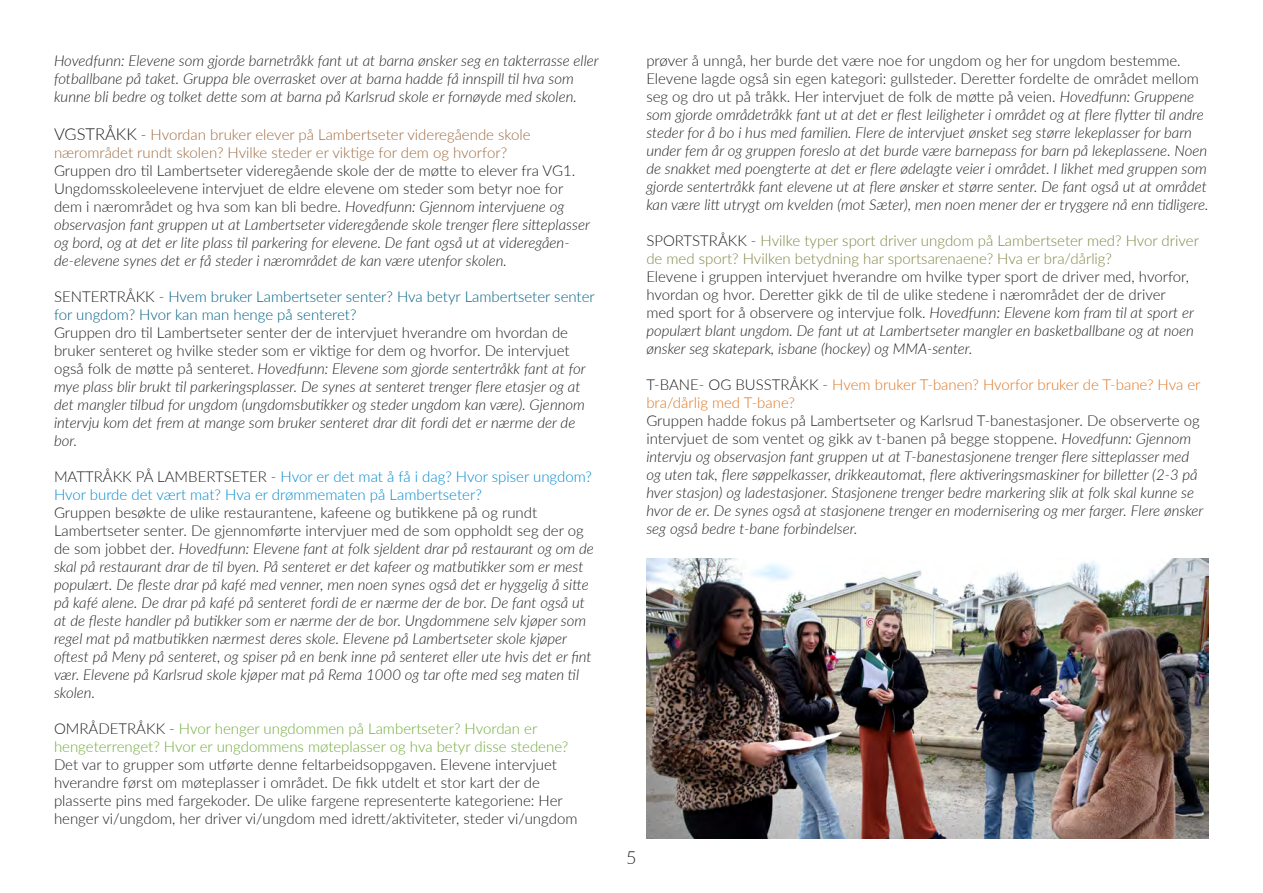
<style>
.page{position:relative;width:1263px;height:893px;background:#fff}
.page>*{position:absolute;margin:0;border:0;box-sizing:border-box;transform-origin:0 0}
.t1{font:300 18px "Lato";color:#231f20}
.t2{font:italic 300 15px/18px "Lato";color:#231f20}
.t3{font:300 15px/18px "Lato";color:#231f20}
.t4{font:300 15px/18px "Lato";color:#818542}
.t5{font:300 15px/18px "Lato";color:#6eaa38}
.t6{font:300 15px/18px "Lato";color:#9e6a40}
.t7{font:300 15px/18px "Lato";color:#0089cf}
.t8{font:300 15px/18px "Lato";color:#006083}
.t9{font:300 15px/18px "Lato";color:#de7421}
.s1{font-size:16.5px;color:#231f20}
.s2{color:#231f20}
.s3{font-style:normal}
.s4{font-style:italic}
</style>
<div class="page">
<img style="left:646px;top:558px;width:563px;height:281px">
<p class="t2" style="left:54px;top:51px;width:546px">Hovedfunn: Elevene som gjorde barnetråkk fant ut at barna ønsker seg en takterrasse eller fotballbane på taket. Gruppa ble overrasket over at barna hadde få innspill til hva som kunne bli bedre og tolket dette som at barna på Karlsrud skole er fornøyde med skolen.</p>
<p class="t6" style="left:54px;top:125px;width:478px"><span class="s1">VGSTRÅKK</span> <span class="s2">-</span> Hvordan bruker elever på Lambertseter videregående skole nærområdet rundt skolen? Hvilke steder er viktige for dem og hvorfor?</p>
<p class="t2" style="left:54px;top:161px;width:537px"><span class="s3">Gruppen dro til Lambertseter videregående skole der de møtte to elever fra VG1.<br>Ungdomsskoleelevene intervjuet de eldre elevene om steder som betyr noe for dem i nærområdet og hva som kan bli bedre.</span> Hovedfunn: Gjennom intervjuene og observasjon fant gruppen ut at Lambertseter videregående skole trenger flere sitteplasser og bord, og at det er lite plass til parkering for elevene. De fant også ut at videregåen&shy;de-elevene synes det er få steder i nærområdet de kan være utenfor skolen.</p>
<p class="t8" style="left:54px;top:287px;width:542px"><span class="s2">SENTERTRÅKK -</span> Hvem bruker Lambertseter senter? Hva betyr Lambertseter senter for ungdom? Hvor kan man henge på senteret?</p>
<p class="t2" style="left:54px;top:323px;width:533px"><span class="s3">Gruppen dro til Lambertseter senter der de intervjuet hverandre om hvordan de bruker senteret og hvilke steder som er viktige for dem og hvorfor. De intervjuet også folk de møtte på senteret.</span> Hovedfunn: Elevene som gjorde sentertråkk fant at for mye plass blir brukt til parkeringsplasser. De synes at senteret trenger flere etasjer og at det mangler tilbud for ungdom (ungdomsbutikker og steder ungdom kan være). Gjennom intervju kom det frem at mange som bruker senteret drar dit fordi det er nærme der de bor.</p>
<p class="t7" style="left:54px;top:467px;width:539px"><span class="s2">MATTRÅKK PÅ LAMBERTSETER -</span> Hvor er det mat å få i dag? Hvor spiser ungdom?<br>Hvor burde det vært mat? Hva er drømmematen på Lambertseter?</p>
<p class="t2" style="left:54px;top:503px;width:541px"><span class="s3">Gruppen besøkte de ulike restaurantene, kafeene og butikkene på og rundt Lambertseter senter. De gjennomførte intervjuer med de som oppholdt seg der og de som jobbet der.</span> Hovedfunn: Elevene fant at folk sjeldent drar på restaurant og om de skal på restaurant drar de til byen. På senteret er det kafeer og matbutikker som er mest populært. De fleste drar på kafé med venner, men noen synes også det er hyggelig å sitte på kafé alene. De drar på kafé på senteret fordi de er nærme der de bor. De fant også ut at de fleste handler på butikker som er nærme der de bor. Ungdommene selv kjøper som regel mat på matbutikken nærmest deres skole. Elevene på Lambertseter skole kjøper oftest på Meny på senteret, og spiser på en benk inne på senteret eller ute hvis det er fint vær. Elevene på Karlsrud skole kjøper mat på Rema 1000 og tar ofte med seg maten til skolen.</p>
<p class="t5" style="left:54px;top:719px;width:516px"><span class="s2">OMRÅDETRÅKK -</span> Hvor henger ungdommen på Lambertseter? Hvordan er hengeterrenget? Hvor er ungdommens møteplasser og hva betyr disse stedene?</p>
<p class="t3" style="left:54px;top:755px;width:525px">Det var to grupper som utførte denne feltarbeidsoppgaven. Elevene intervjuet hverandre først om møteplasser i området. De fikk utdelt et stor kart der de plasserte pins med fargekoder. De ulike fargene representerte kategoriene: Her henger vi/ungdom, her driver vi/ungdom med idrett/aktiviteter, steder vi/ungdom</p>
<p class="t2" style="left:646px;top:51px;width:564px"><span class="s3">prøver å unngå, her burde det være noe for ungdom og her for ungdom bestemme.<br>Elevene lagde også sin egen kategori: gullsteder. Deretter fordelte de området mellom seg og dro ut på tråkk. Her intervjuet de folk de møtte på veien.</span> Hovedfunn: Gruppene som gjorde områdetråkk fant ut at det er flest leiligheter i området og at flere flytter til andre steder for å bo i hus med familien. Flere de intervjuet ønsket seg større lekeplasser for barn under fem år og gruppen foreslo at det burde være barnepass for barn på lekeplassene. Noen de snakket med poengterte at det er flere ødelagte veier i området. I likhet med gruppen som gjorde sentertråkk fant elevene ut at flere ønsker et større senter. De fant også ut at området kan være litt utrygt om kvelden (mot Sæter), men noen mener der er tryggere nå enn tidligere.</p>
<p class="t4" style="left:646px;top:231px;width:554px"><span class="s2">SPORTSTRÅKK -</span> Hvilke typer sport driver ungdom på Lambertseter med? Hvor driver de med sport? Hvilken betydning har sportsarenaene? Hva er bra/dårlig?</p>
<p class="t3" style="left:646px;top:267px;width:549px">Elevene i gruppen intervjuet hverandre om hvilke typer sport de driver med, hvorfor, hvordan og hvor. Deretter gikk de til de ulike stedene i nærområdet der de driver med sport for å observere og intervjue folk. <span class="s4">Hovedfunn: Elevene kom fram til at sport er populært blant ungdom. De fant ut at Lambertseter mangler en basketballbane og at noen ønsker seg skatepark, isbane (hockey) og MMA-senter.</span></p>
<p class="t9" style="left:646px;top:375px;width:556px"><span class="s2">T-BANE- OG BUSSTRÅKK -</span> Hvem bruker T-banen? Hvorfor bruker de T-bane? Hva er bra/dårlig med T-bane?</p>
<p class="t2" style="left:646px;top:411px;width:559px"><span class="s3">Gruppen hadde fokus på Lambertseter og Karlsrud T-banestasjoner. De observerte og intervjuet de som ventet og gikk av t-banen på begge stoppene.</span> Hovedfunn: Gjennom intervju og observasjon fant gruppen ut at T-banestasjonene trenger flere sitteplasser med og uten tak, flere søppelkasser, drikkeautomat, flere aktiveringsmaskiner for billetter (2-3 på hver stasjon) og ladestasjoner. Stasjonene trenger bedre markering slik at folk skal kunne se hvor de er. De synes også at stasjonene trenger en modernisering og mer farger. Flere ønsker seg også bedre t-bane forbindelser.</p>
<p class="t1" style="left:626px;top:844px;width:12px">5</p>
</div>
